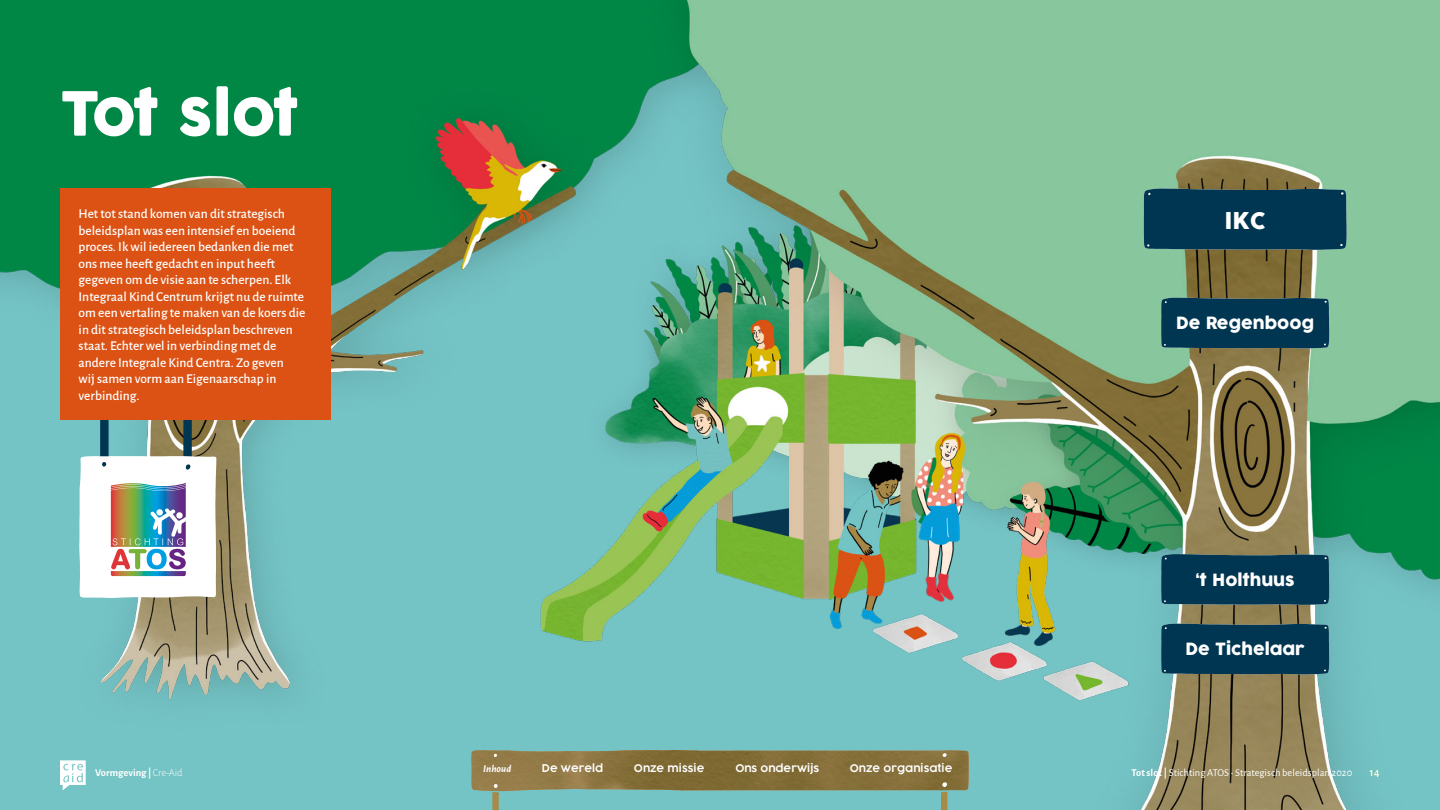
<style>
.page{position:relative;width:1440px;height:810px;background:#fff}
.page>*{position:absolute;margin:0;border:0;box-sizing:border-box;transform-origin:0 0}
.t1{font:60px "Cocogoose";letter-spacing:-.04em;color:#fff}
.t2{font:22.73px "Cocogoose";color:#fff}
.t3{font:16.5px "Cocogoose";color:#fff}
.t4{font:500 13.5px/16.5px "Alegreya Sans";color:#fff}
.t5{font:700 12px "Alegreya Sans";color:#fff}
.t6{font:10.5px "Alegreya Sans";color:#fff}
.t7{font:600 10.5px "COCOGOOSE";color:#fff}
.t8{font:700 10.5px "Alegreya Sans";color:#fff}
.t9{font:italic 700 10.5px "Alegreya Sans";color:#fff}
.s1{font-weight:300}
.s2{font-weight:700}
</style>
<div class="page">
<img style="left:0;top:0;width:1440px;height:810px">
<div style="left:183px;top:413px;width:9px;height:61px;background:#003651;border-radius:4px"></div>
<div style="left:100px;top:413px;width:9px;height:61px;background:#003651;border-radius:4px"></div>
<svg style="left:79px;top:456px;width:137px;height:142px"></svg>
<div style="left:1144px;top:189px;width:203px;height:61px;background:#003651"></div>
<div style="left:1161px;top:624px;width:168px;height:50px;background:#003651"></div>
<div style="left:1161px;top:554px;width:168px;height:51px;background:#003651"></div>
<div style="left:1161px;top:298px;width:168px;height:50px;background:#003651"></div>
<svg style="left:60px;top:760px;width:26px;height:30px"></svg>
<div style="left:60px;top:188px;width:270px;height:232px;background:#db5214"></div>
<svg style="left:471px;top:750px;width:498px;height:60px;background:#818c69"></svg>
<h1 class="t1" style="left:60px;top:72px;width:241px">Tot slot</h1>
<p class="t4" style="left:79px;top:205px;width:228px">Het tot stand komen van dit strategisch beleidsplan was een intensief en boeiend proces. Ik wil iedereen bedanken die met ons mee heeft gedacht en input heeft gegeven om de visie aan te scherpen. Elk Integraal Kind Centrum krijgt nu de ruimte om een vertaling te maken van de koers die in dit strategisch beleidsplan beschreven staat. Echter wel in verbinding met de andere Integrale Kind Centra. Zo geven<br>wij samen vorm aan Eigenaarschap in verbinding.</p>
<h2 class="t2" style="left:1224px;top:204px;width:43px">IKC</h2>
<p class="t3" style="left:1176px;top:312px;width:140px">De Regenboog</p>
<p class="t3" style="left:1196px;top:568px;width:101px">‘t Holthuus</p>
<p class="t3" style="left:1186px;top:638px;width:121px">De Tichelaar</p>
<p class="t9" style="left:483px;top:761px;width:29px">Inhoud</p>
<p class="t7" style="left:542px;top:761px;width:63px">De wereld</p>
<p class="t7" style="left:634px;top:761px;width:72px">Onze missie</p>
<p class="t7" style="left:735px;top:761px;width:85px">Ons onderwijs</p>
<p class="t7" style="left:850px;top:761px;width:104px">Onze organisatie</p>
<p class="t8" style="left:95px;top:765px;width:89px">Vormgeving | <span class="s1">Cre-Aid</span></p>
<p class="t6" style="left:1132px;top:766px;width:222px"><span class="s2">Tot slot |</span> Stichting ATOS • Strategisch beleidsplan 2020</p>
<p class="t5" style="left:1370px;top:764px;width:12px">14</p>
</div>
